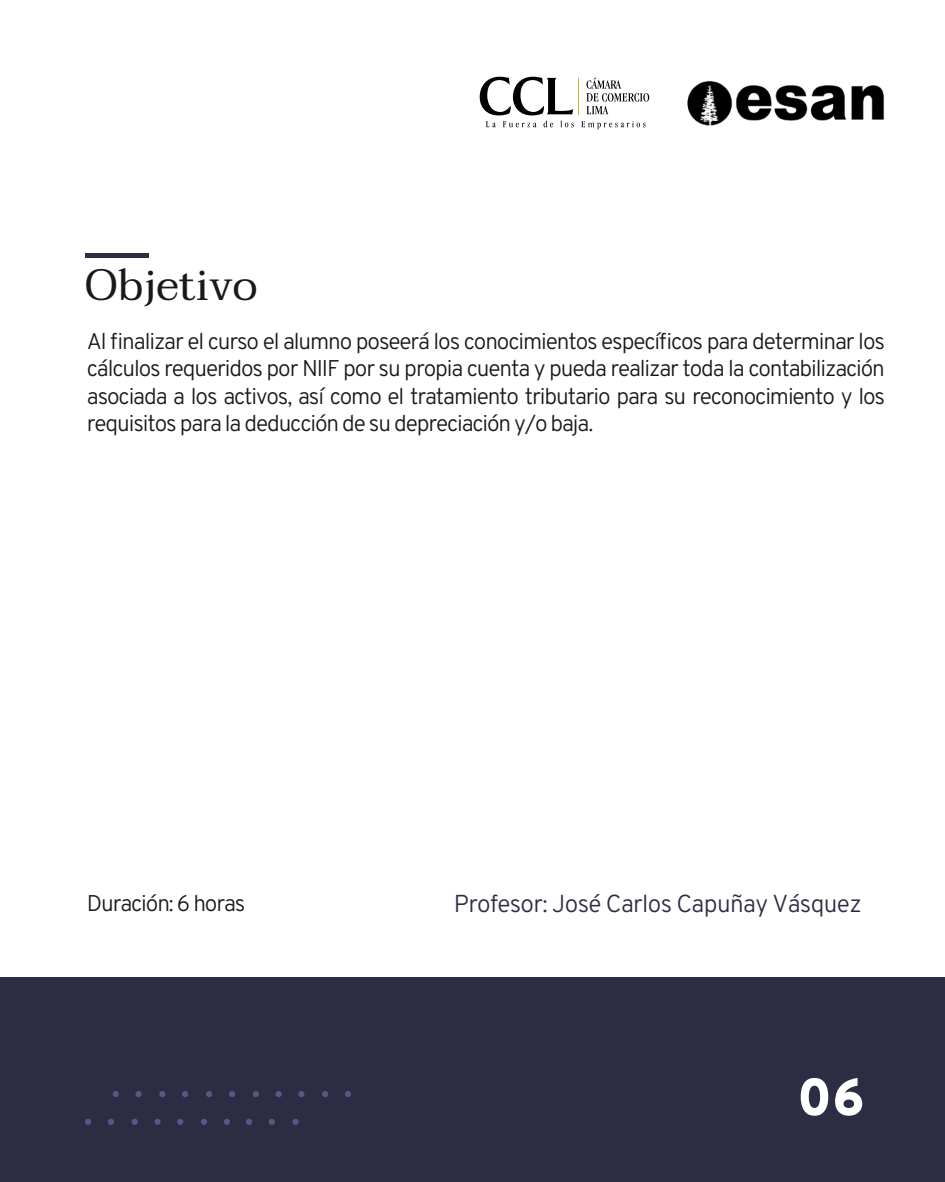
<style>
.page{position:relative;width:945px;height:1182px;background:#fff}
.page>*{position:absolute;margin:0;border:0;box-sizing:border-box;transform-origin:0 0}
.t1{font:900 52.15px "Overpass";color:#fff}
.t2{font:43.66px "Taviraj";color:#191919}
.t3{font:300 24.5px "Overpass";letter-spacing:-.025em;color:#2c2c43}
.t4{font:300 22.75px/27.3px "Overpass";letter-spacing:-.05em;color:#191919;text-align:justify}
</style>
<div class="page">
<hr style="left:85px;top:253px;width:63px;height:4px;background:#2c2c43">
<svg style="left:586px;top:78px;width:63px;height:36px"></svg>
<hr style="left:579px;top:78px;width:1px;height:37px;background:#d9ad37">
<hr style="left:578px;top:78px;width:1px;height:37px;background:#d9ad37">
<svg style="left:480px;top:77px;width:94px;height:50px"></svg>
<svg style="left:581px;top:121px;width:65px;height:8px"></svg>
<img style="left:687px;top:81px;width:198px;height:45px">
<div style="left:0;top:977px;width:945px;height:204px;background:#2c2c43"></div>
<svg style="left:113px;top:1091px;width:6px;height:5px"></svg>
<svg style="left:135px;top:1090px;width:7px;height:6px"></svg>
<svg style="left:159px;top:1091px;width:6px;height:5px"></svg>
<svg style="left:182px;top:1091px;width:6px;height:5px"></svg>
<svg style="left:206px;top:1091px;width:6px;height:5px"></svg>
<svg style="left:229px;top:1091px;width:6px;height:5px"></svg>
<svg style="left:253px;top:1091px;width:6px;height:5px"></svg>
<svg style="left:276px;top:1091px;width:6px;height:5px"></svg>
<svg style="left:85px;top:1118px;width:6px;height:6px"></svg>
<svg style="left:108px;top:1118px;width:6px;height:6px"></svg>
<svg style="left:132px;top:1118px;width:6px;height:6px"></svg>
<svg style="left:154px;top:1118px;width:7px;height:6px"></svg>
<svg style="left:298px;top:1091px;width:6px;height:5px"></svg>
<svg style="left:322px;top:1091px;width:6px;height:5px"></svg>
<svg style="left:345px;top:1091px;width:6px;height:5px"></svg>
<svg style="left:177px;top:1118px;width:6px;height:6px"></svg>
<svg style="left:201px;top:1118px;width:6px;height:6px"></svg>
<svg style="left:224px;top:1118px;width:6px;height:6px"></svg>
<svg style="left:246px;top:1118px;width:6px;height:6px"></svg>
<svg style="left:269px;top:1118px;width:6px;height:6px"></svg>
<svg style="left:292px;top:1118px;width:7px;height:6px"></svg>
<h2 class="t2" style="left:85px;top:251px;width:174px">Objetivo</h2>
<p class="t4" style="left:87px;top:327px;width:800px">Al finalizar el curso el alumno poseerá los conocimientos específicos para determinar los cálculos requeridos por NIIF por su propia cuenta y pueda realizar toda la contabilización asociada a los activos, así como el tratamiento tributario para su reconocimiento y los requisitos para la deducción de su depreciación y/o baja.</p>
<p class="t4" style="left:87px;top:888px;width:160px">Duración: 6 horas</p>
<p class="t3" style="left:454px;top:884px;width:409px">Profesor: José Carlos Capuñay Vásquez</p>
<h1 class="t1" style="left:797px;top:1054px;width:69px">06</h1>
</div>
